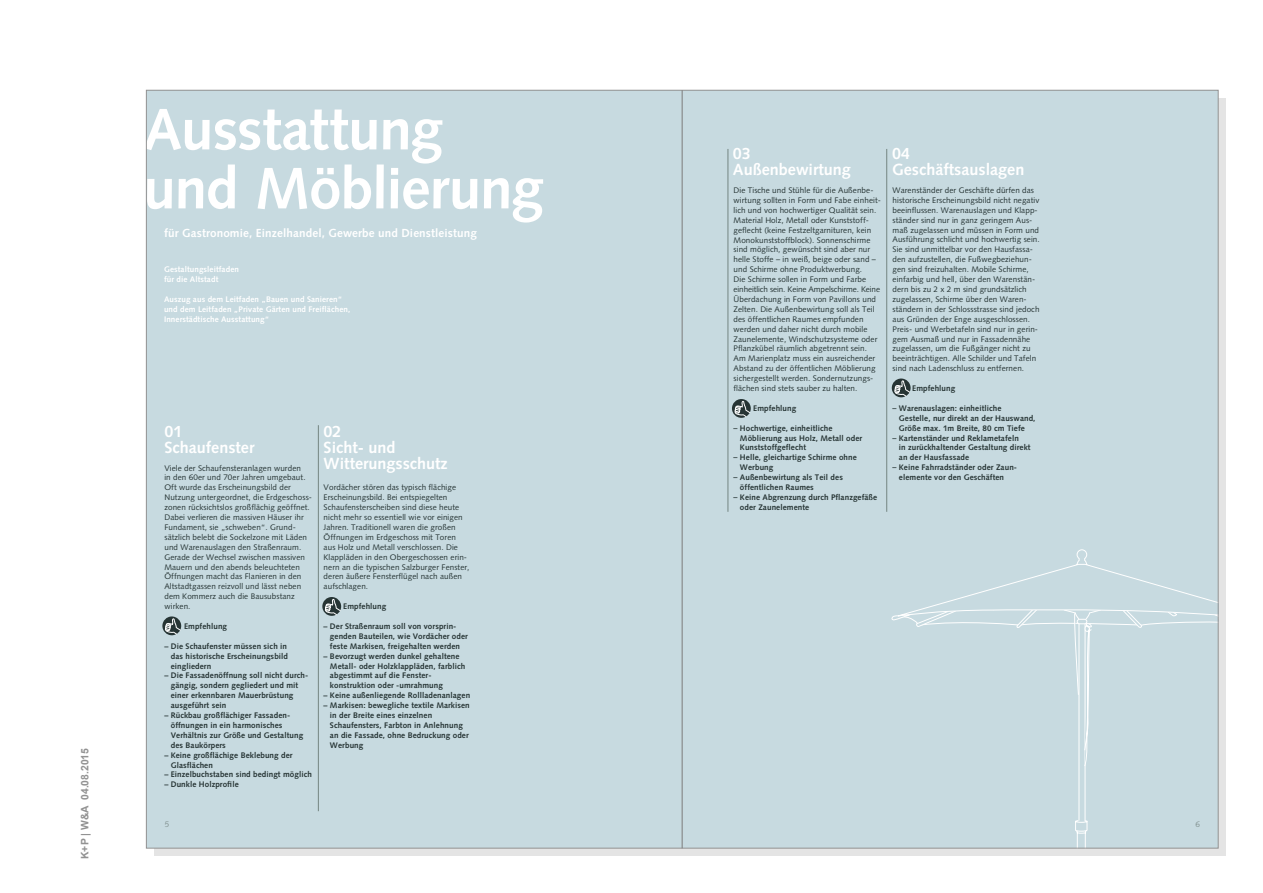
<style>
.page{position:relative;width:1263px;height:893px;background:#fff}
.page>*{position:absolute;margin:0;border:0;box-sizing:border-box;transform-origin:0 0}
.t1{font:700 58.5px/58.9px "Syntax";letter-spacing:-.02em;color:#fff}
.t2{font:700 16.2px/16.2px "Syntax";color:#fff}
.t3{font:700 11.7px "Syntax";letter-spacing:.01em;color:#fff}
.t4{font:700 10.35px "Arial";color:#929292}
.t5{font:8.1px/9.9px "Syntax";letter-spacing:.01em;color:#263434}
.t6{font:700 8.1px/9.9px "Syntax";letter-spacing:.01em;color:#263434}
.t7{font:700 8.1px/9.9px "Syntax";letter-spacing:.01em;color:#fff}
.t8{font:8.1px "Syntax";color:#849493}
.s1{font-family:"Frutiger";font-stretch:condensed}
</style>
<div class="page">
<div style="left:148px;top:92px;width:1068px;height:754px;background:#c7dae0"></div>
<svg style="left:732px;top:399px;width:19px;height:19px"></svg>
<svg style="left:734px;top:401px;width:17px;height:17px"></svg>
<div style="left:892px;top:379px;width:18px;height:18px;background:#263434;border-radius:50%"></div>
<svg style="left:894px;top:380px;width:17px;height:17px"></svg>
<hr style="left:886px;top:149px;width:1px;height:363px;background:#748582">
<hr style="left:728px;top:149px;width:1px;height:363px;background:#748582">
<svg style="left:322px;top:597px;width:19px;height:19px"></svg>
<svg style="left:325px;top:599px;width:16px;height:17px"></svg>
<hr style="left:318px;top:425px;width:1px;height:386px;background:#748582">
<svg style="left:162px;top:616px;width:19px;height:19px"></svg>
<svg style="left:165px;top:618px;width:16px;height:17px"></svg>
<div style="left:890px;top:563px;width:7px;height:259px;background:#c7dae0"></div>
<div style="left:897px;top:549px;width:319px;height:297px;background:#c7dae0"></div>
<hr style="left:682px;top:90px;width:1px;height:758px;background:#7c7b7b">
<p class="t4" style="left:78px;top:859px;width:112px;rotate:-90deg">K+P | W&amp;A 04.08.2015</p>
<h1 class="t1" style="left:143px;top:100px;width:402px">Ausstattung und Möblierung</h1>
<h3 class="t3" style="left:164px;top:226px;width:314px">für Gastronomie, Einzelhandel, Gewerbe und Dienstleistung</h3>
<p class="t7" style="left:164px;top:265px;width:76px">Gestaltungsleitfaden für die Altstadt</p>
<p class="t7" style="left:164px;top:294px;width:188px">Auszug aus dem Leitfaden „Bauen und Sanieren“ und dem Leitfaden „Private Gärten und Freiflächen,<br>Innerstädtische Ausstattung“</p>
<h2 class="t2" style="left:164px;top:423px;width:91px">01<br>Schaufenster</h2>
<h2 class="t2" style="left:324px;top:423px;width:74px">02<br>Sicht- und</h2>
<p class="t5" style="left:164px;top:463px;width:138px">Viele der Schaufensteranlagen wurden</p>
<h2 class="t2" style="left:324px;top:455px;width:126px">Witterungsschutz</h2>
<p class="t5" style="left:164px;top:473px;width:149px">in den 60er und 70er Jahren umgebaut.<br>Oft wurde das Erscheinungsbild der Nutzung untergeordnet, die Erdgeschoss&shy;zonen rücksichtslos großflächig geöffnet.<br>Dabei verlieren die massiven Häuser ihr Fundament, sie „schweben“. Grund&shy;sätzlich belebt die Sockelzone mit Läden und Warenauslagen den Straßenraum.<br>Gerade der Wechsel zwischen massiven Mauern und den abends beleuchteten Öffnungen macht das Flanieren in den Altstadtgassen reizvoll und lässt neben dem Kommerz auch die Bausubstanz wirken.</p>
<p class="t6" style="left:184px;top:621px;width:45px">Empfehlung</p>
<p class="t6" style="left:171px;top:641px;width:119px;text-indent:-6px">– Die Schaufenster müssen sich in das historische Erscheinungsbild eingliedern</p>
<p class="t6" style="left:171px;top:671px;width:139px;text-indent:-6px">– Die Fassadenöffnung soll nicht durch&shy;gängig, sondern gegliedert und mit einer erkennbaren Mauerbrüstung ausgeführt sein</p>
<p class="t6" style="left:171px;top:710px;width:134px;text-indent:-6px">– Rückbau großflächiger Fassaden&shy;öffnungen in ein harmonisches<br>Verhältnis zur Größe und Gestaltung des Baukörpers</p>
<p class="t6" style="left:171px;top:750px;width:123px;text-indent:-6px">– Keine großflächige Beklebung der<br>Glasflächen</p>
<p class="t6" style="left:164px;top:770px;width:149px">– Einzelbuchstaben sind bedingt möglich</p>
<p class="t6" style="left:164px;top:780px;width:76px">– Dunkle Holzprofile</p>
<p class="t5" style="left:324px;top:483px;width:147px">Vordächer stören das typisch flächige Erscheinungsbild. Bei entspiegelten Schaufensterscheiben sind diese heute nicht mehr so essentiell wie vor einigen Jahren. Traditionell waren die großen Öffnungen im Erdgeschoss mit Toren aus Holz und Metall verschlossen. Die Klappläden in den Obergeschossen erin&shy;nern an die typischen Salzburger Fenster, deren äußere Fensterflügel nach außen aufschlagen.</p>
<p class="t6" style="left:343px;top:601px;width:45px">Empfehlung</p>
<p class="t6" style="left:330px;top:621px;width:139px;text-indent:-6px">– Der Straßenraum soll von vorsprin&shy;genden Bauteilen, wie Vordächer oder feste Markisen, freigehalten werden</p>
<p class="t6" style="left:330px;top:651px;width:137px;text-indent:-6px">– Bevorzugt werden dunkel gehaltene Metall- oder Holzklappläden, farblich abgestimmt auf die Fenster&shy;konstruktion oder -umrahmung</p>
<p class="t6" style="left:324px;top:691px;width:148px">– Keine außenliegende Rollladenanlagen</p>
<p class="t6" style="left:330px;top:700px;width:141px;text-indent:-6px">– Markisen: bewegliche textile Markisen in der Breite eines einzelnen<br>Schaufensters, Farbton in Anlehnung an die Fassade, ohne Bedruckung oder<br>Werbung</p>
<h2 class="t2" style="left:733px;top:146px;width:119px">03<br>Außenbewirtung</h2>
<h2 class="t2" style="left:892px;top:146px;width:134px">04<br>Geschäftsauslagen</h2>
<p class="t5" style="left:734px;top:185px;width:149px">Die Tische und Stühle für die Außenbe&shy;wirtung sollten in Form und Fabe einheit&shy;lich und von hochwertiger Qualität sein.<br>Material Holz, Metall oder Kunststoff&shy;geflecht (keine Festzeltgarnituren, kein Monokunststoffblock). Sonnenschirme sind möglich, gewünscht sind aber nur helle Stoffe – in weiß, beige oder sand – und Schirme ohne Produktwerbung.<br>Die Schirme sollen in Form und Farbe einheitlich sein. Keine Ampelschirme. Keine Überdachung in Form von Pavillons und Zelten. Die Außenbewirtung soll als Teil des öffentlichen Raumes empfunden werden und daher nicht durch mobile Zaunelemente, Windschutzsysteme oder Pflanzkübel räumlich abgetrennt sein.<br>Am Marienplatz muss ein ausreichender Abstand zu der öffentlichen Möblierung sichergestellt werden. Sondernutzungs&shy;flächen sind stets sauber zu halten.</p>
<p class="t6" style="left:753px;top:403px;width:45px">Empfehlung</p>
<p class="t6" style="left:740px;top:423px;width:124px;text-indent:-6px"><span class="s1">–</span> Hochwertige, einheitliche<br>Möblierung aus Holz, Metall oder<br>Kunststoffgeflecht</p>
<p class="t6" style="left:740px;top:453px;width:118px;text-indent:-6px"><span class="s1">–</span> Helle, gleichartige Schirme ohne<br>Werbung</p>
<p class="t6" style="left:740px;top:472px;width:104px;text-indent:-6px"><span class="s1">–</span> Außenbewirtung als Teil des öffentlichen Raumes</p>
<p class="t6" style="left:740px;top:492px;width:139px;text-indent:-6px"><span class="s1">–</span> Keine Abgrenzung durch Pflanzgefäße oder Zaunelemente</p>
<p class="t5" style="left:892px;top:185px;width:149px">Warenständer der Geschäfte dürfen das historische Erscheinungsbild nicht negativ beeinflussen. Warenauslagen und Klapp&shy;ständer sind nur in ganz geringem Aus&shy;maß zugelassen und müssen in Form und Ausführung schlicht und hochwertig sein.<br>Sie sind unmittelbar vor den Hausfassa&shy;den aufzustellen, die Fußwegbeziehun&shy;gen sind freizuhalten. Mobile Schirme, einfarbig und hell, über den Warenstän&shy;dern bis zu 2 x 2 m sind grundsätzlich zugelassen, Schirme über den Waren&shy;ständern in der Schlossstrasse sind jedoch aus Gründen der Enge ausgeschlossen.<br>Preis- und Werbetafeln sind nur in gerin&shy;gem Ausmaß und nur in Fassadennähe zugelassen, um die Fußgänger nicht zu beeinträchtigen. Alle Schilder und Tafeln sind nach Ladenschluss zu entfernen.</p>
<p class="t6" style="left:912px;top:383px;width:45px">Empfehlung</p>
<p class="t6" style="left:899px;top:403px;width:138px;text-indent:-6px"><span class="s1">–</span> Warenauslagen: einheitliche<br>Gestelle, nur direkt an der Hauswand,<br>Größe max. 1m Breite, 80 cm Tiefe</p>
<p class="t6" style="left:899px;top:433px;width:133px;text-indent:-6px"><span class="s1">–</span> Kartenständer und Reklametafeln<br>in zurückhaltender Gestaltung direkt an der Hausfassade</p>
<p class="t6" style="left:899px;top:462px;width:120px;text-indent:-6px"><span class="s1">–</span> Keine Fahrradständer oder Zaun&shy;elemente vor den Geschäften</p>
<p class="t8" style="left:165px;top:820px;width:6px">5</p>
<p class="t8" style="left:1195px;top:820px;width:6px">6</p>
</div>
